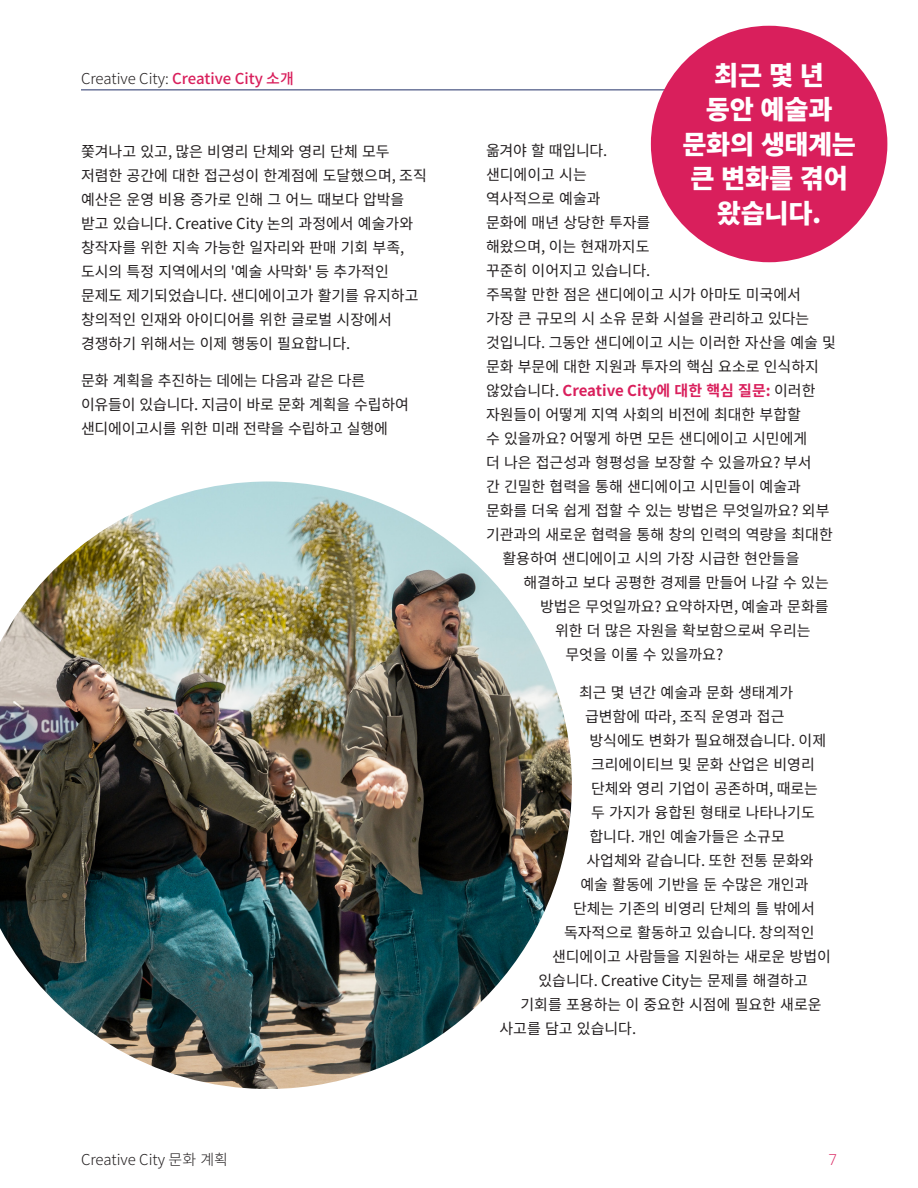
<style>
.page{position:relative;width:918px;height:1188px;background:#fff}
.page>*{position:absolute;margin:0;border:0;box-sizing:border-box;transform-origin:0 0}
.Body_Copy{font:900 26.25px/34.5px "Noto Sans CJ Kkr";letter-spacing:-.01em;color:#fff;text-align:center}
.Body_Copy-2{font:15px/24px "Noto Sans CJ Kkr";color:#231f20}
.Body_Copy-3{font:700 15px "Noto Sans CJ Kkr";color:#d91f5c}
.t1{font:500 15px "Noto Sans CJ Kkr";color:#d91f5c}
.t2{font:300 15px "Noto Sans CJ Kkr";color:#231f20}
.t3{font:300 15px "Open Sans";color:#d91f5c}
.s1{font-weight:300;color:#231f20}
.s2{font-weight:400;color:#231f20}
</style>
<div class="page">
<img style="left:0;top:481px;width:572px;height:608px">
<hr style="left:81px;top:89px;width:756px;height:1px;background:#233168">
<div style="left:651px;top:26px;width:236px;height:236px;background:#d91f5c;border-radius:50%"></div>
<p class="t1" style="left:81px;top:70px;width:214px"><span class="s1">Creative City:</span> Creative City 소개</p>
<p class="Body_Copy-2" style="left:81px;top:139px;width:347px">쫓겨나고 있고, 많은 비영리 단체와 영리 단체 모두 저렴한 공간에 대한 접근성이 한계점에 도달했으며, 조직 예산은 운영 비용 증가로 인해 그 어느 때보다 압박을 받고 있습니다. Creative City 논의 과정에서 예술가와 창작자를 위한 지속 가능한 일자리와 판매 기회 부족, 도시의 특정 지역에서의 '예술 사막화' 등 추가적인 문제도 제기되었습니다. 샌디에이고가 활기를 유지하고 창의적인 인재와 아이디어를 위한 글로벌 시장에서 경쟁하기 위해서는 이제 행동이 필요합니다.</p>
<p class="Body_Copy-2" style="left:81px;top:369px;width:329px">문화 계획을 추진하는 데에는 다음과 같은 다른 이유들이 있습니다. 지금이 바로 문화 계획을 수립하여 샌디에이고시를 위한 미래 전략을 수립하고 실행에</p>
<p class="Body_Copy" style="left:682px;top:58px;width:175px">최근 몇 년<br>동안 예술과 문화의 생태계는 큰 변화를 겪어 왔습니다.</p>
<p class="Body_Copy-2" style="left:486px;top:139px;width:123px">옮겨야 할 때입니다.</p>
<p class="Body_Copy-2" style="left:486px;top:163px;width:102px">샌디에이고 시는</p>
<p class="Body_Copy-2" style="left:486px;top:187px;width:116px">역사적으로 예술과</p>
<p class="Body_Copy-2" style="left:486px;top:211px;width:166px">문화에 매년 상당한 투자를</p>
<p class="Body_Copy-2" style="left:486px;top:235px;width:165px">해왔으며, 이는 현재까지도</p>
<p class="Body_Copy-2" style="left:486px;top:259px;width:166px">꾸준히 이어지고 있습니다.</p>
<p class="Body_Copy-2" style="left:486px;top:283px;width:317px">주목할 만한 점은 샌디에이고 시가 아마도 미국에서</p>
<p class="Body_Copy-2" style="left:486px;top:307px;width:325px">가장 큰 규모의 시 소유 문화 시설을 관리하고 있다는</p>
<p class="Body_Copy-2" style="left:486px;top:331px;width:352px">것입니다. 그동안 샌디에이고 시는 이러한 자산을 예술 및</p>
<p class="Body_Copy-2" style="left:486px;top:355px;width:334px">문화 부문에 대한 지원과 투자의 핵심 요소로 인식하지</p>
<p class="Body_Copy-3" style="left:486px;top:383px;width:331px"><span class="s2">않았습니다.</span> Creative City에 대한 핵심 질문: <span class="s2">이러한</span></p>
<p class="Body_Copy-2" style="left:486px;top:403px;width:316px">자원들이 어떻게 지역 사회의 비전에 최대한 부합할</p>
<p class="Body_Copy-2" style="left:486px;top:427px;width:323px">수 있을까요? 어떻게 하면 모든 샌디에이고 시민에게</p>
<p class="Body_Copy-2" style="left:486px;top:451px;width:327px">더 나은 접근성과 형평성을 보장할 수 있을까요? 부서</p>
<p class="Body_Copy-2" style="left:486px;top:475px;width:317px">간 긴밀한 협력을 통해 샌디에이고 시민들이 예술과</p>
<p class="Body_Copy-2" style="left:486px;top:499px;width:345px">문화를 더욱 쉽게 접할 수 있는 방법은 무엇일까요? 외부</p>
<p class="Body_Copy-2" style="left:486px;top:523px;width:348px">기관과의 새로운 협력을 통해 창의 인력의 역량을 최대한</p>
<p class="Body_Copy-2" style="left:502px;top:547px;width:299px">활용하여 샌디에이고 시의 가장 시급한 현안들을</p>
<p class="Body_Copy-2" style="left:524px;top:571px;width:307px">해결하고 보다 공평한 경제를 만들어 나갈 수 있는</p>
<p class="Body_Copy-2" style="left:540px;top:595px;width:290px">방법은 무엇일까요? 요약하자면, 예술과 문화를</p>
<p class="Body_Copy-2" style="left:555px;top:619px;width:257px">위한 더 많은 자원을 확보함으로써 우리는</p>
<p class="Body_Copy-2" style="left:566px;top:643px;width:159px">무엇을 이룰 수 있을까요?</p>
<p class="Body_Copy-2" style="left:579px;top:681px;width:216px">최근 몇 년간 예술과 문화 생태계가</p>
<p class="Body_Copy-2" style="left:585px;top:705px;width:201px">급변함에 따라, 조직 운영과 접근</p>
<p class="Body_Copy-2" style="left:590px;top:729px;width:238px">방식에도 변화가 필요해졌습니다. 이제</p>
<p class="Body_Copy-2" style="left:591px;top:753px;width:225px">크리에이티브 및 문화 산업은 비영리</p>
<p class="Body_Copy-2" style="left:591px;top:777px;width:229px">단체와 영리 기업이 공존하며, 때로는</p>
<p class="Body_Copy-2" style="left:591px;top:801px;width:225px">두 가지가 융합된 형태로 나타나기도</p>
<p class="Body_Copy-2" style="left:590px;top:825px;width:197px">합니다. 개인 예술가들은 소규모</p>
<p class="Body_Copy-2" style="left:586px;top:849px;width:229px">사업체와 같습니다. 또한 전통 문화와</p>
<p class="Body_Copy-2" style="left:580px;top:873px;width:229px">예술 활동에 기반을 둔 수많은 개인과</p>
<p class="Body_Copy-2" style="left:573px;top:897px;width:243px">단체는 기존의 비영리 단체의 틀 밖에서</p>
<p class="Body_Copy-2" style="left:564px;top:921px;width:252px">독자적으로 활동하고 있습니다. 창의적인</p>
<p class="Body_Copy-2" style="left:552px;top:945px;width:280px">샌디에이고 사람들을 지원하는 새로운 방법이</p>
<p class="Body_Copy-2" style="left:538px;top:969px;width:271px">있습니다. Creative City는 문제를 해결하고</p>
<p class="Body_Copy-2" style="left:520px;top:993px;width:303px">기회를 포용하는 이 중요한 시점에 필요한 새로운</p>
<p class="Body_Copy-2" style="left:500px;top:1017px;width:138px">사고를 담고 있습니다.</p>
<p class="t2" style="left:81px;top:1151px;width:148px">Creative City 문화 계획</p>
<p class="t3" style="left:828px;top:1149px;width:10px">7</p>
</div>
